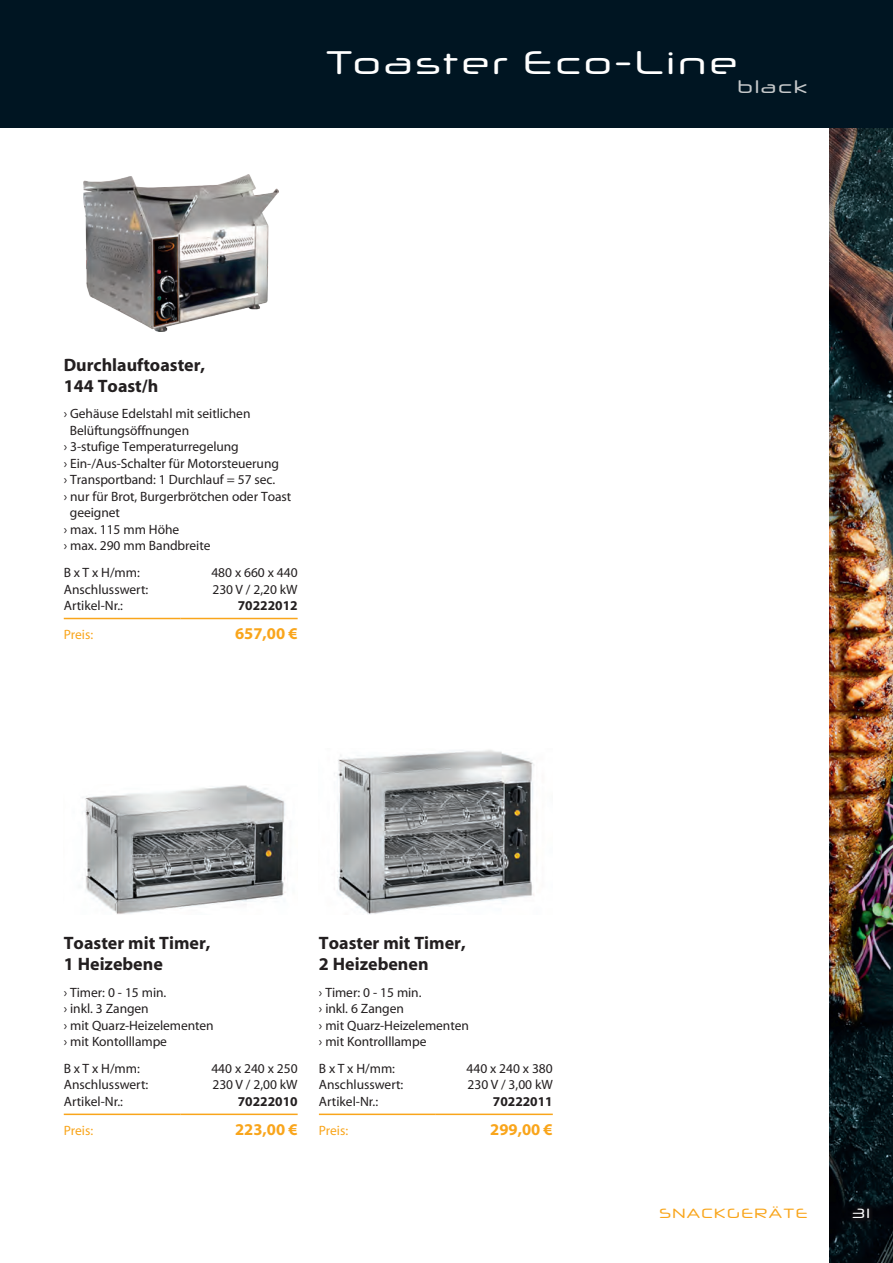
<style>
.page{position:relative;width:893px;height:1263px;background:#fff}
.page>*{position:absolute;margin:0;border:0;box-sizing:border-box;transform-origin:0 0}
.t1{font:33px "Neuropol X Rg";letter-spacing:.05em;color:#fff}
.t2{font:700 18px/21px "Myriad";color:#231f20}
.t3{font:18px "Neuropol X Rg";letter-spacing:.05em;color:#c5c8ca}
.t4{font:700 16.5px "Myriad Pro";color:#f9a51b}
.t5{font:13.5px/16.5px "Myriad";letter-spacing:-.005em;color:#231f20}
.t6{font:700 13.5px "Myriad";color:#231f20}
.t7{font:13.5px "Myriad";letter-spacing:-.005em;color:#f9a51b}
.t8{font:13.5px "Neuropol X Rg";letter-spacing:.05em;color:#f9a51b}
.t9{font:13.5px "Neuropol X Rg";color:#fff}
</style>
<div class="page">
<img style="left:829px;top:128px;width:64px;height:1135px">
<div style="left:0;top:0;width:893px;height:128px;background:#001522"></div>
<div style="left:849px;top:1205px;width:24px;height:17px;background:#0d0d11"></div>
<img style="left:83px;top:174px;width:195px;height:157px">
<hr style="left:64px;top:1113px;width:117px;height:2px;background:#f9a51b">
<hr style="left:181px;top:1113px;width:117px;height:2px;background:#f9a51b">
<img style="left:82px;top:785px;width:204px;height:129px">
<hr style="left:319px;top:1113px;width:117px;height:2px;background:#f9a51b">
<hr style="left:436px;top:1113px;width:117px;height:2px;background:#f9a51b">
<img style="left:334px;top:750px;width:200px;height:164px">
<hr style="left:64px;top:618px;width:117px;height:1px;background:#f9a51b">
<hr style="left:181px;top:618px;width:117px;height:1px;background:#f9a51b">
<h1 class="t1" style="left:325px;top:36px;width:414px">Toaster Eco-Line</h1>
<h2 class="t3" style="left:737px;top:71px;width:72px">black</h2>
<h2 class="t2" style="left:64px;top:355px;width:143px">Durchlauftoaster,<br>144 Toast/h</h2>
<p class="t5" style="left:64px;top:406px;width:188px">› Gehäuse Edelstahl mit seitlichen</p>
<p class="t5" style="left:70px;top:423px;width:121px">Belüftungsöffnungen</p>
<p class="t5" style="left:64px;top:439px;width:177px">› 3-stufige Temperaturregelung</p>
<p class="t5" style="left:64px;top:456px;width:217px">› Ein-/Aus-Schalter für Motorsteuerung</p>
<p class="t5" style="left:64px;top:472px;width:213px">› Transportband: 1 Durchlauf = 57 sec.</p>
<p class="t5" style="left:64px;top:489px;width:229px">› nur für Brot, Burgerbrötchen oder Toast</p>
<p class="t5" style="left:70px;top:505px;width:52px">geeignet</p>
<p class="t5" style="left:64px;top:522px;width:117px">› max. 115 mm Höhe</p>
<p class="t5" style="left:64px;top:538px;width:148px">› max. 290 mm Bandbreite</p>
<p class="t5" style="left:64px;top:565px;width:78px">B x T x H/mm:</p>
<p class="t5" style="left:211px;top:565px;width:88px">480 x 660 x 440</p>
<p class="t5" style="left:64px;top:581px;width:86px">Anschlusswert:</p>
<p class="t5" style="left:212px;top:581px;width:87px">230 V / 2,20 kW</p>
<p class="t5" style="left:64px;top:598px;width:61px">Artikel-Nr.:</p>
<p class="t6" style="left:238px;top:598px;width:61px">70222012</p>
<p class="t7" style="left:64px;top:628px;width:31px">Preis:</p>
<p class="t4" style="left:235px;top:623px;width:64px">657,00 €</p>
<h2 class="t2" style="left:64px;top:933px;width:148px">Toaster mit Timer,<br>1 Heizebene</h2>
<p class="t5" style="left:64px;top:984px;width:152px">› Timer: 0 - 15 min.<br>› inkl. 3 Zangen<br>› mit Quarz-Heizelementen › mit Kontolllampe</p>
<p class="t5" style="left:64px;top:1061px;width:78px">B x T x H/mm:</p>
<p class="t5" style="left:211px;top:1061px;width:88px">440 x 240 x 250</p>
<p class="t5" style="left:64px;top:1077px;width:86px">Anschlusswert:</p>
<p class="t5" style="left:212px;top:1077px;width:87px">230 V / 2,00 kW</p>
<p class="t5" style="left:64px;top:1094px;width:61px">Artikel-Nr.:</p>
<p class="t6" style="left:238px;top:1094px;width:61px">70222010</p>
<p class="t7" style="left:64px;top:1124px;width:31px">Preis:</p>
<p class="t4" style="left:235px;top:1119px;width:64px">223,00 €</p>
<h2 class="t2" style="left:319px;top:933px;width:148px">Toaster mit Timer,<br>2 Heizebenen</h2>
<p class="t5" style="left:319px;top:984px;width:152px">› Timer: 0 - 15 min.<br>› inkl. 6 Zangen<br>› mit Quarz-Heizelementen › mit Kontrolllampe</p>
<p class="t5" style="left:319px;top:1061px;width:78px">B x T x H/mm:</p>
<p class="t5" style="left:466px;top:1061px;width:88px">440 x 240 x 380</p>
<p class="t5" style="left:319px;top:1077px;width:86px">Anschlusswert:</p>
<p class="t5" style="left:468px;top:1077px;width:87px">230 V / 3,00 kW</p>
<p class="t5" style="left:319px;top:1094px;width:61px">Artikel-Nr.:</p>
<p class="t6" style="left:493px;top:1094px;width:61px">70222011</p>
<p class="t7" style="left:319px;top:1124px;width:31px">Preis:</p>
<p class="t4" style="left:490px;top:1119px;width:64px">299,00 €</p>
<p class="t8" style="left:659px;top:1202px;width:150px">SNACKGERÄTE</p>
<p class="t9" style="left:852px;top:1202px;width:20px">31</p>
</div>
